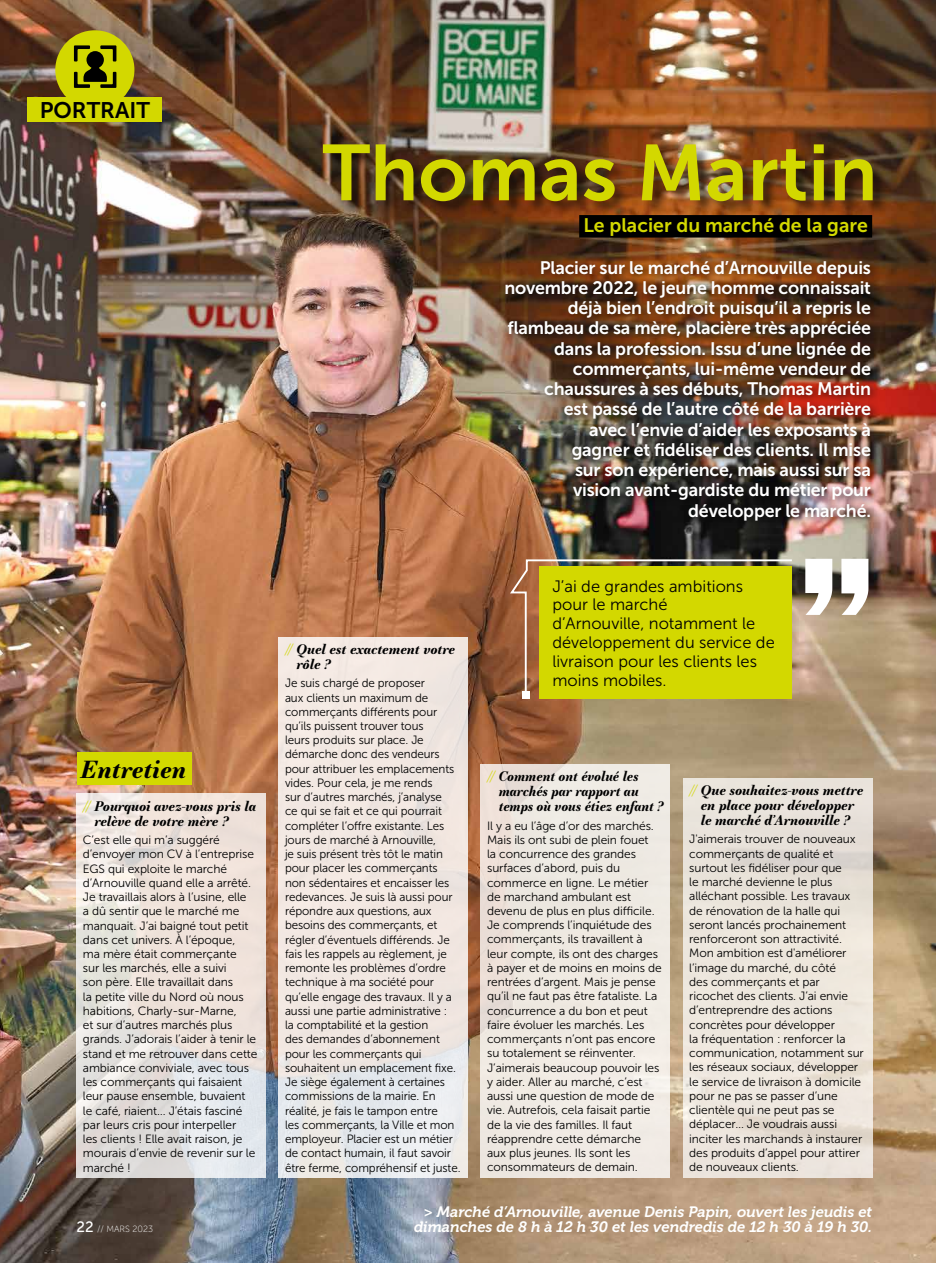
<style>
.page{position:relative;width:936px;height:1263px;background:#fff}
.page>*{position:absolute;margin:0;border:0;box-sizing:border-box;transform-origin:0 0}
.t1{font:78.75px "Museo Sans 700";color:#d3d800}
.t2{font:italic 700 24px "Essonnes Text";color:#000}
.t3{font:22.5px "Museo Sans 700";color:#000}
.t4{font:19.5px "Museo Sans 700";color:#d3d800}
.t5{font:18px/20.2px "Museo Sans 700";letter-spacing:-.01em;color:#fff;text-align:right}
.t6{font:16.5px/18.9px "Museo Sans 300";color:#000}
.t7{font:italic 15px/15px "Museo 700";color:#fff;text-align:right}
.t8{font:italic 700 13.5px/15px "Essonnes Text";letter-spacing:-.01em;color:#000}
.t9{font:italic 700 13.5px/15px "Essonnes Text";letter-spacing:-.01em;color:#000;scale:.96 1}
.t10{font:12px/14.2px "Museo Sans 300";letter-spacing:-.01em;color:#000}
.t11{font:9px "Museo Sans 100";color:#fff}
.s1{font-weight:400;color:#d3d800}
.s2{font-family:"Museo Sans 500";font-size:15px}
</style>
<div class="page">
<img style="left:0;top:0;width:935px;height:1263px">
<div style="left:55px;top:30px;width:79px;height:79px;background:#d3d800;border-radius:50%"></div>
<div style="left:28px;top:97px;width:134px;height:25px;background:#d3d800"></div>
<svg style="left:74px;top:45px;width:42px;height:43px"></svg>
<svg style="left:682px;top:778px;width:190px;height:400px;background:#e5ddd1"></svg>
<div style="left:279px;top:637px;width:189px;height:541px;background:linear-gradient(to bottom,#f4e7df,#eae9e9)"></div>
<div style="left:480px;top:764px;width:190px;height:414px;background:#efeae2"></div>
<svg style="left:77px;top:794px;width:189px;height:384px;background:#eae3de"></svg>
<div style="left:77px;top:752px;width:114px;height:33px;background:#d3d800"></div>
<div style="left:499px;top:254px;width:381px;height:275px;background:#000;opacity:.75"></div>
<div style="left:323px;top:144px;width:564px;height:73px;background:#000;opacity:.5"></div>
<div style="left:579px;top:215px;width:293px;height:23px;background:#000"></div>
<svg style="left:508px;top:558px;width:285px;height:139px;background:#c9c60d"></svg>
<div style="left:522px;top:691px;width:7px;height:8px;background:#fff"></div>
<svg style="left:805px;top:559px;width:63px;height:56px"></svg>
<h3 class="t3" style="left:40px;top:98px;width:112px">PORTRAIT</h3>
<h2 class="t2" style="left:81px;top:751px;width:107px">Entretien</h2>
<p class="t8" style="left:94px;top:798px;width:163px;text-indent:-12px"><span class="s1">//</span> Pourquoi avez-vous pris la relève de votre mère ?</p>
<p class="t10" style="left:83px;top:833px;width:176px">C’est elle qui m’a suggéré d’envoyer mon CV à l’entreprise<br>EGS qui exploite le marché d’Arnouville quand elle a arrêté.<br>Je travaillais alors à l’usine, elle<br>a dû sentir que le marché me manquait. J’ai baigné tout petit dans cet univers. À l’époque,<br>ma mère était commerçante<br>sur les marchés, elle a suivi<br>son père. Elle travaillait dans<br>la petite ville du Nord où nous habitions, Charly-sur-Marne,<br>et sur d’autres marchés plus grands. J’adorais l’aider à tenir le stand et me retrouver dans cette ambiance conviviale, avec tous les commerçants qui faisaient leur pause ensemble, buvaient le café, riaient… J’étais fasciné par leurs cris pour interpeller<br>les clients ! Elle avait raison, je mourais d’envie de revenir sur le marché !</p>
<p class="t11" style="left:77px;top:1224px;width:78px"><span class="s2">22</span> // MARS 2023</p>
<h1 class="t1" style="left:322px;top:129px;width:556px">Thomas Martin</h1>
<h3 class="t4" style="left:583px;top:214px;width:286px">Le placier du marché de la gare</h3>
<p class="t8" style="left:296px;top:641px;width:160px;text-indent:-12px"><span class="s1">//</span> Quel est exactement votre rôle ?</p>
<p class="t10" style="left:285px;top:676px;width:177px">Je suis chargé de proposer<br>aux clients un maximum de commerçants différents pour qu’ils puissent trouver tous<br>leurs produits sur place. Je démarche donc des vendeurs pour attribuer les emplacements vides. Pour cela, je me rends<br>sur d’autres marchés, j’analyse<br>ce qui se fait et ce qui pourrait compléter l’offre existante. Les jours de marché à Arnouville,<br>je suis présent très tôt le matin pour placer les commerçants non sédentaires et encaisser les redevances. Je suis là aussi pour répondre aux questions, aux besoins des commerçants, et régler d’éventuels différends. Je fais les rappels au règlement, je remonte les problèmes d’ordre technique à ma société pour qu’elle engage des travaux. Il y a aussi une partie administrative :<br>la comptabilité et la gestion<br>des demandes d’abonnement pour les commerçants qui souhaitent un emplacement fixe.<br>Je siège également à certaines commissions de la mairie. En réalité, je fais le tampon entre<br>les commerçants, la Ville et mon employeur. Placier est un métier de contact humain, il faut savoir être ferme, compréhensif et juste.</p>
<p class="t5" style="left:504px;top:257px;width:368px">Placier sur le marché d’Arnouville depuis novembre 2022, le jeune homme connaissait déjà bien l’endroit puisqu’il a repris le flambeau de sa mère, placière très appréciée dans la profession. Issu d’une lignée de commerçants, lui-même vendeur de chaussures à ses débuts, Thomas Martin<br>est passé de l’autre côté de la barrière<br>avec l’envie d’aider les exposants à<br>gagner et fidéliser des clients. Il mise<br>sur son expérience, mais aussi sur sa<br>vision avant-gardiste du métier pour développer le marché.</p>
<h3 class="t6" style="left:552px;top:576px;width:224px">J’ai de grandes ambitions pour le marché<br>d’Arnouville, notamment le développement du service de livraison pour les clients les moins mobiles.</h3>
<p class="t9" style="left:498px;top:768px;width:173px;text-indent:-12px"><span class="s1">//</span> Comment ont évolué les marchés par rapport au temps où vous étiez enfant ?</p>
<p class="t10" style="left:487px;top:818px;width:176px">Il y a eu l’âge d’or des marchés.<br>Mais ils ont subi de plein fouet<br>la concurrence des grandes surfaces d’abord, puis du commerce en ligne. Le métier de marchand ambulant est devenu de plus en plus difficile.<br>Je comprends l’inquiétude des commerçants, ils travaillent à leur compte, ils ont des charges à payer et de moins en moins de rentrées d’argent. Mais je pense qu’il ne faut pas être fataliste. La concurrence a du bon et peut faire évoluer les marchés. Les commerçants n’ont pas encore su totalement se réinventer.<br>J’aimerais beaucoup pouvoir les y aider. Aller au marché, c’est aussi une question de mode de vie. Autrefois, cela faisait partie de la vie des familles. Il faut réapprendre cette démarche aux plus jeunes. Ils sont les consommateurs de demain.</p>
<p class="t8" style="left:689px;top:782px;width:175px;text-align:center"><span class="s1">//</span> Que souhaitez-vous mettre en place pour développer<br>le marché d’Arnouville ?</p>
<p class="t10" style="left:689px;top:832px;width:176px">J'aimerais trouver de nouveaux commerçants de qualité et surtout les fidéliser pour que<br>le marché devienne le plus alléchant possible. Les travaux de rénovation de la halle qui seront lancés prochainement renforceront son attractivité.<br>Mon ambition est d'améliorer l’image du marché, du côté<br>des commerçants et par ricochet des clients. J’ai envie d’entreprendre des actions concrètes pour développer<br>la fréquentation : renforcer la communication, notamment sur les réseaux sociaux, développer le service de livraison à domicile pour ne pas se passer d’une clientèle qui ne peut pas se déplacer… Je voudrais aussi inciter les marchands à instaurer des produits d’appel pour attirer de nouveaux clients.</p>
<p class="t7" style="left:414px;top:1204px;width:459px">&gt; Marché d’Arnouville, avenue Denis Papin, ouvert les jeudis et dimanches de 8 h à 12 h 30 et les vendredis de 12 h 30 à 19 h 30.</p>
</div>
